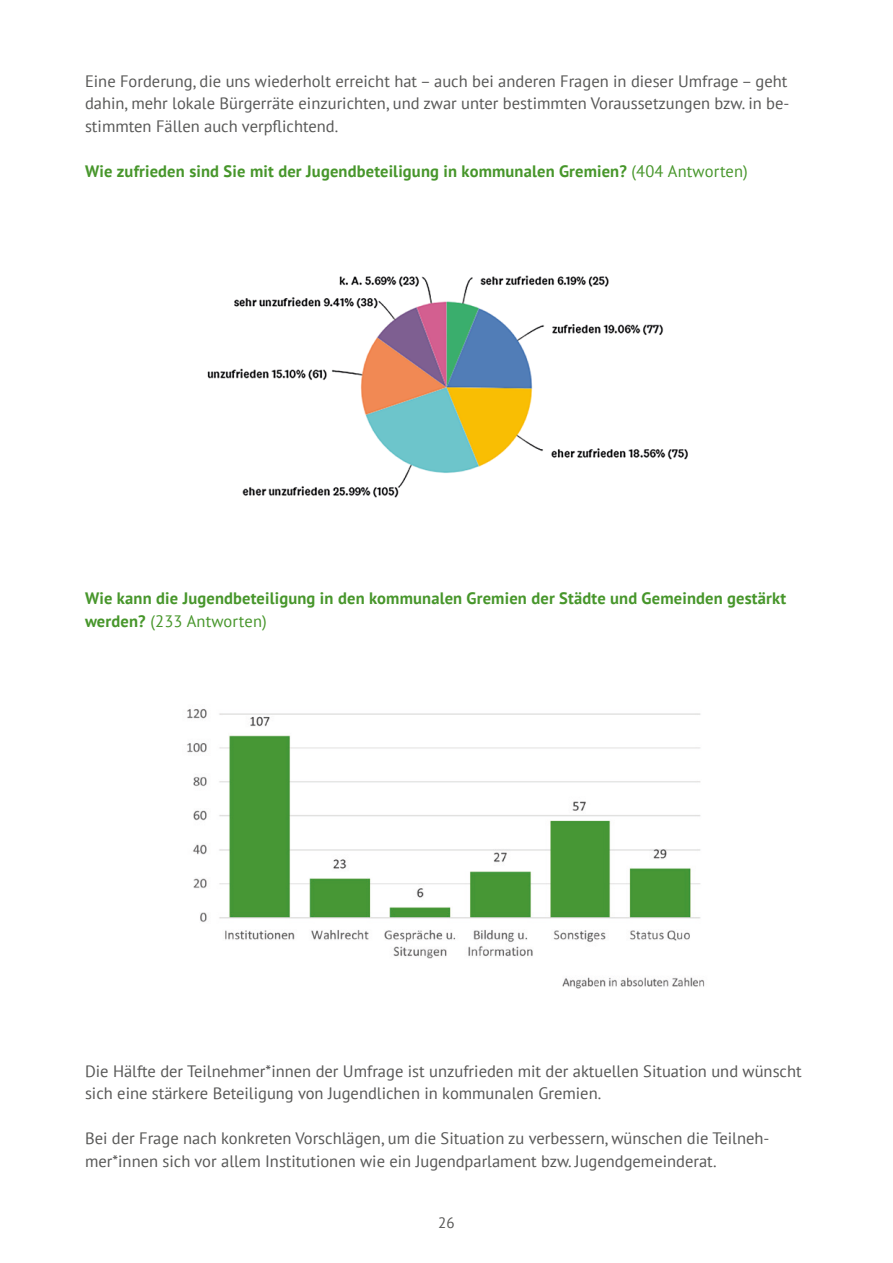
<style>
.page{position:relative;width:893px;height:1263px;background:#fff}
.page>*{position:absolute;margin:0;border:0;box-sizing:border-box;transform-origin:0 0}
.t1{font:16.5px/22.5px "PT Sans";color:#575756}
.t2{font:700 16.5px/22.5px "PT Sans";letter-spacing:.01em;color:#47962b}
.t3{font:15px "PT Sans";color:#575756}
.s1{font-weight:400}
</style>
<div class="page">
<img style="left:207px;top:275px;width:481px;height:223px">
<img style="left:187px;top:708px;width:518px;height:280px">
<p class="t1" style="left:85px;top:69px;width:706px">Eine Forderung, die uns wiederholt erreicht hat – auch bei anderen Fragen in dieser Umfrage – geht dahin, mehr lokale Bürgerräte einzurichten, und zwar unter bestimmten Voraussetzungen bzw. in be&shy;stimmten Fällen auch verpflichtend.</p>
<p class="t2" style="left:85px;top:159px;width:664px">Wie zufrieden sind Sie mit der Jugendbeteiligung in kommunalen Gremien? <span class="s1">(404 Antworten)</span></p>
<p class="t2" style="left:85px;top:587px;width:703px">Wie kann die Jugendbeteiligung in den kommunalen Gremien der Städte und Gemeinden gestärkt werden? <span class="s1">(233 Antworten)</span></p>
<p class="t1" style="left:85px;top:1059px;width:718px">Die Hälfte der Teilnehmer*innen der Umfrage ist unzufrieden mit der aktuellen Situation und wünscht sich eine stärkere Beteiligung von Jugendlichen in kommunalen Gremien.</p>
<p class="t1" style="left:85px;top:1127px;width:686px">Bei der Frage nach konkreten Vorschlägen, um die Situation zu verbessern, wünschen die Teilneh&shy;mer*innen sich vor allem Institutionen wie ein Jugendparlament bzw. Jugendgemeinderat.</p>
<p class="t3" style="left:438px;top:1213px;width:18px">26</p>
</div>
